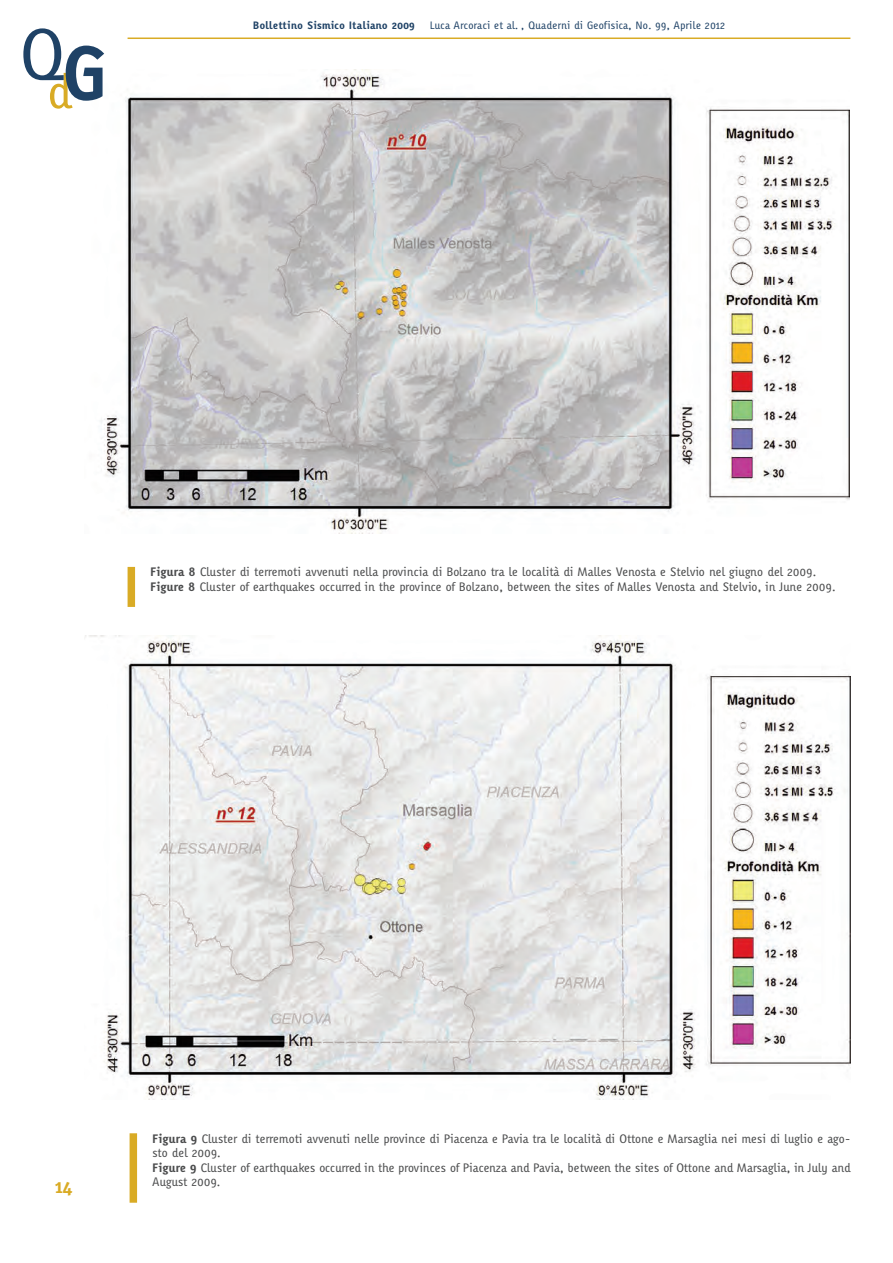
<style>
.page{position:relative;width:893px;height:1263px;background:#fff}
.page>*{position:absolute;margin:0;border:0;box-sizing:border-box;transform-origin:0 0}
.t1{font:700 18px "Karbid";color:#d9ab25}
.t2{font:12px/14.4px "Karbid";letter-spacing:-.015em;color:#4b4c4d}
.t3{font:10.5px "Karbid";color:#1f4266}
.t4{font:700 10.5px "Karbid";color:#1f4266}
.s1{font-weight:700}
</style>
<div class="page">
<hr style="left:128px;top:38px;width:722px;height:1px;background:#d9ab25">
<div style="left:128px;top:567px;width:7px;height:40px;background:#d9ab25"></div>
<img style="left:100px;top:69px;width:750px;height:464px">
<svg style="left:23px;top:28px;width:81px;height:81px"></svg>
<div style="left:130px;top:1133px;width:7px;height:70px;background:#d9ab25"></div>
<img style="left:85px;top:635px;width:766px;height:465px">
<p class="t4" style="left:253px;top:20px;width:163px">Bollettino Sismico Italiano 2009</p>
<p class="t3" style="left:430px;top:20px;width:297px">Luca Arcoraci et al. , Quaderni di Geofisica, No. 99, Aprile 2012</p>
<p class="t2" style="left:150px;top:565px;width:687px"><span class="s1">Figura 8</span> Cluster di terremoti avvenuti nella provincia di Bolzano tra le località di Malles Venosta e Stelvio nel giugno del 2009.<br><span class="s1">Figure 8</span> Cluster of earthquakes occurred in the province of Bolzano, between the sites of Malles Venosta and Stelvio, in June 2009.</p>
<h1 class="t1" style="left:55px;top:1176px;width:19px">14</h1>
<p class="t2" style="left:152px;top:1131px;width:700px"><span class="s1">Figura 9</span> Cluster di terremoti avvenuti nelle province di Piacenza e Pavia tra le località di Ottone e Marsaglia nei mesi di luglio e ago&shy;sto del 2009.<br><span class="s1">Figure 9</span> Cluster of earthquakes occurred in the provinces of Piacenza and Pavia, between the sites of Ottone and Marsaglia, in July and August 2009.</p>
</div>
